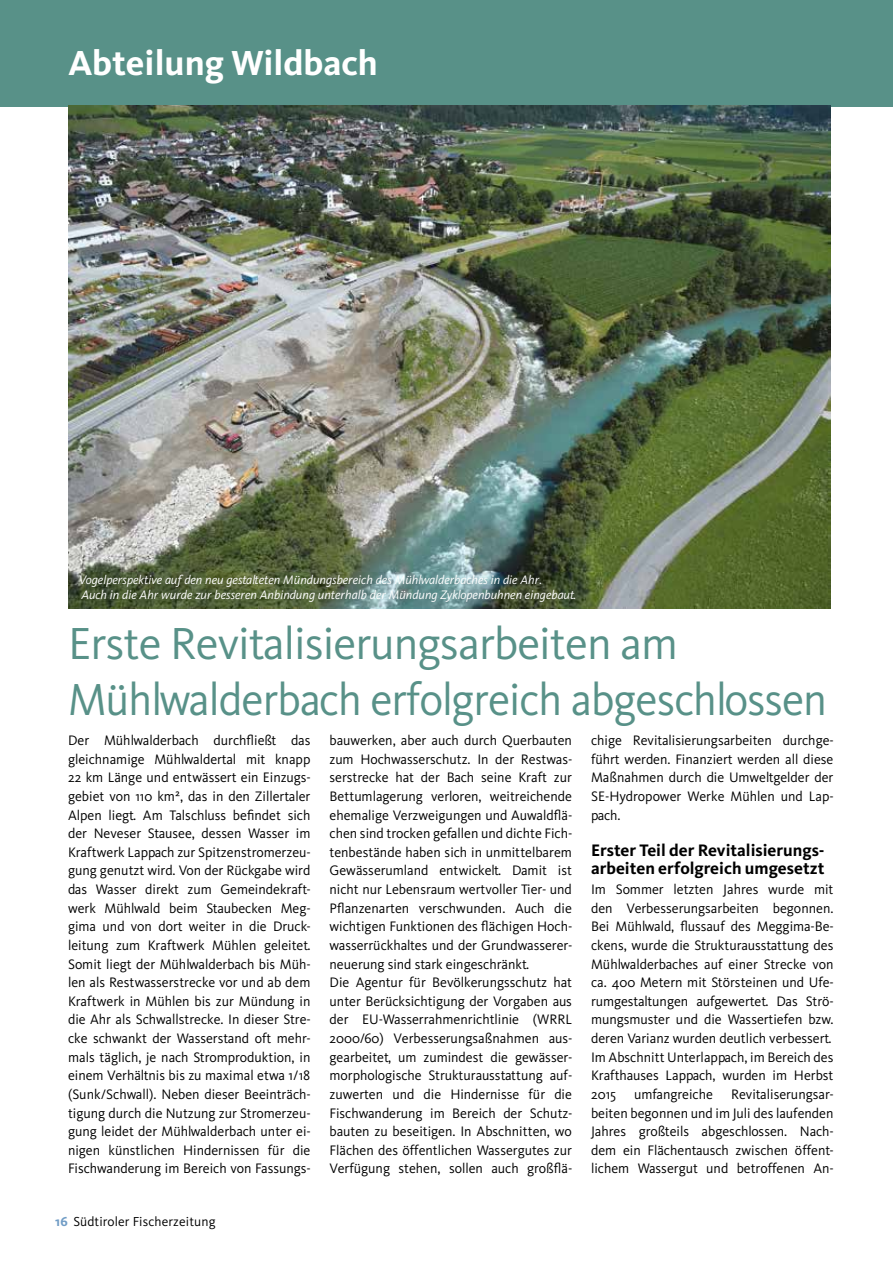
<style>
.page{position:relative;width:893px;height:1263px;background:#fff}
.page>*{position:absolute;margin:0;border:0;box-sizing:border-box;transform-origin:0 0}
.t1{font:46.5px/55.8px "Kievit";letter-spacing:-.02em;color:#589188}
.t2{font:700 36px "Kievit";color:#fff}
.t3{font:700 17.25px/18px "Kievit";color:#000}
.t4{font:14.25px/18.6px "Kievit";color:#000;text-align:justify}
.t5{font:13.5px "Kievit";letter-spacing:.01em;color:#000}
.t6{font:italic 12.75px/15px "Kievit";color:#fff}
.s1{font-weight:700;color:#719dc6}
</style>
<div class="page">
<div style="left:0;top:0;width:893px;height:106px;background:#589188"></div>
<img style="left:68px;top:105px;width:763px;height:504px">
<h2 class="t2" style="left:68px;top:41px;width:311px">Abteilung Wildbach</h2>
<p class="t6" style="left:79px;top:572px;width:499px">Vogelperspektive auf den neu gestalteten Mündungsbereich des Mühlwalderbaches in die Ahr.<br>Auch in die Ahr wurde zur besseren Anbindung unterhalb der Mündung Zyklopenbuhnen eingebaut.</p>
<h1 class="t1" style="left:68px;top:616px;width:761px">Erste Revitalisierungsarbeiten am<br>Mühlwalderbach erfolgreich abgeschlossen</h1>
<p class="t4" style="left:68px;top:731px;width:244px">Der Mühlwalderbach durchfließt das gleichnamige Mühlwaldertal mit knapp 22 km Länge und entwässert ein Einzugs&shy;gebiet von 110 km², das in den Zillertaler Alpen liegt. Am Talschluss befindet sich der Neveser Stausee, dessen Wasser im Kraftwerk Lappach zur Spitzenstromerzeu&shy;gung genutzt wird. Von der Rückgabe wird das Wasser direkt zum Gemeindekraft&shy;werk Mühlwald beim Staubecken Meg&shy;gima und von dort weiter in die Druck&shy;leitung zum Kraftwerk Mühlen geleitet.<br>Somit liegt der Mühlwalderbach bis Müh&shy;len als Restwasserstrecke vor und ab dem Kraftwerk in Mühlen bis zur Mündung in die Ahr als Schwallstrecke. In dieser Stre&shy;cke schwankt der Wasserstand oft mehr&shy;mals täglich, je nach Stromproduktion, in einem Verhältnis bis zu maximal etwa 1/18 (Sunk/Schwall). Neben dieser Beeinträch&shy;tigung durch die Nutzung zur Stromerzeu&shy;gung leidet der Mühlwalderbach unter ei&shy;nigen künstlichen Hindernissen für die Fischwanderung im Bereich von Fassungs-</p>
<p class="t4" style="left:330px;top:731px;width:244px;text-align:left">bauwerken, aber auch durch Querbauten zum Hochwasserschutz. In der Restwas&shy;serstrecke hat der Bach seine Kraft zur Bettumlagerung verloren, weitreichende ehemalige Verzweigungen und Auwaldflä&shy;chen sind trocken gefallen und dichte Fich&shy;tenbestände haben sich in unmittelbarem Gewässerumland entwickelt. Damit ist nicht nur Lebensraum wertvoller Tier- und Pflanzenarten verschwunden. Auch die wichtigen Funktionen des flächigen Hoch&shy;wasserrückhaltes und der Grundwasserer&shy;neuerung sind stark eingeschränkt.<br>Die Agentur für Bevölkerungsschutz hat unter Berücksichtigung der Vorgaben aus der EU-Wasserrahmenrichtlinie (WRRL 2000/60) Verbesserungsaßnahmen aus&shy;gearbeitet, um zumindest die gewässer&shy;morphologische Strukturausstattung auf&shy;zuwerten und die Hindernisse für die Fischwanderung im Bereich der Schutz&shy;bauten zu beseitigen. In Abschnitten, wo Flächen des öffentlichen Wassergutes zur Verfügung stehen, sollen auch großflä-</p>
<p class="t4" style="left:591px;top:731px;width:244px">chige Revitalisierungsarbeiten durchge&shy;führt werden. Finanziert werden all diese Maßnahmen durch die Umweltgelder der SE-Hydropower Werke Mühlen und Lap&shy;pach.</p>
<p class="t3" style="left:591px;top:841px;width:235px">Erster Teil der Revitalisierungs&shy;arbeiten erfolgreich umgesetzt</p>
<p class="t4" style="left:591px;top:880px;width:244px;text-align:left">Im Sommer letzten Jahres wurde mit den Verbesserungsarbeiten begonnen.<br>Bei Mühlwald, flussauf des Meggima-Be&shy;ckens, wurde die Strukturausstattung des Mühlwalderbaches auf einer Strecke von ca. 400 Metern mit Störsteinen und Ufe&shy;rumgestaltungen aufgewertet. Das Strö&shy;mungsmuster und die Wassertiefen bzw. deren Varianz wurden deutlich verbessert.<br>Im Abschnitt Unterlappach, im Bereich des Krafthauses Lappach, wurden im Herbst 2015</p>
<p class="t4" style="left:634px;top:1085px;width:80px">umfangreiche</p>
<p class="t4" style="left:591px;top:1085px;width:244px;text-indent:140px">Revitaliserungsar&shy;beiten begonnen und im Juli des laufenden Jahres großteils abgeschlossen. Nach&shy;dem ein Flächentausch zwischen öffent&shy;lichem Wassergut und betroffenen An-</p>
<p class="t5" style="left:55px;top:1214px;width:162px"><span class="s1">16</span> Südtiroler Fischerzeitung</p>
</div>
